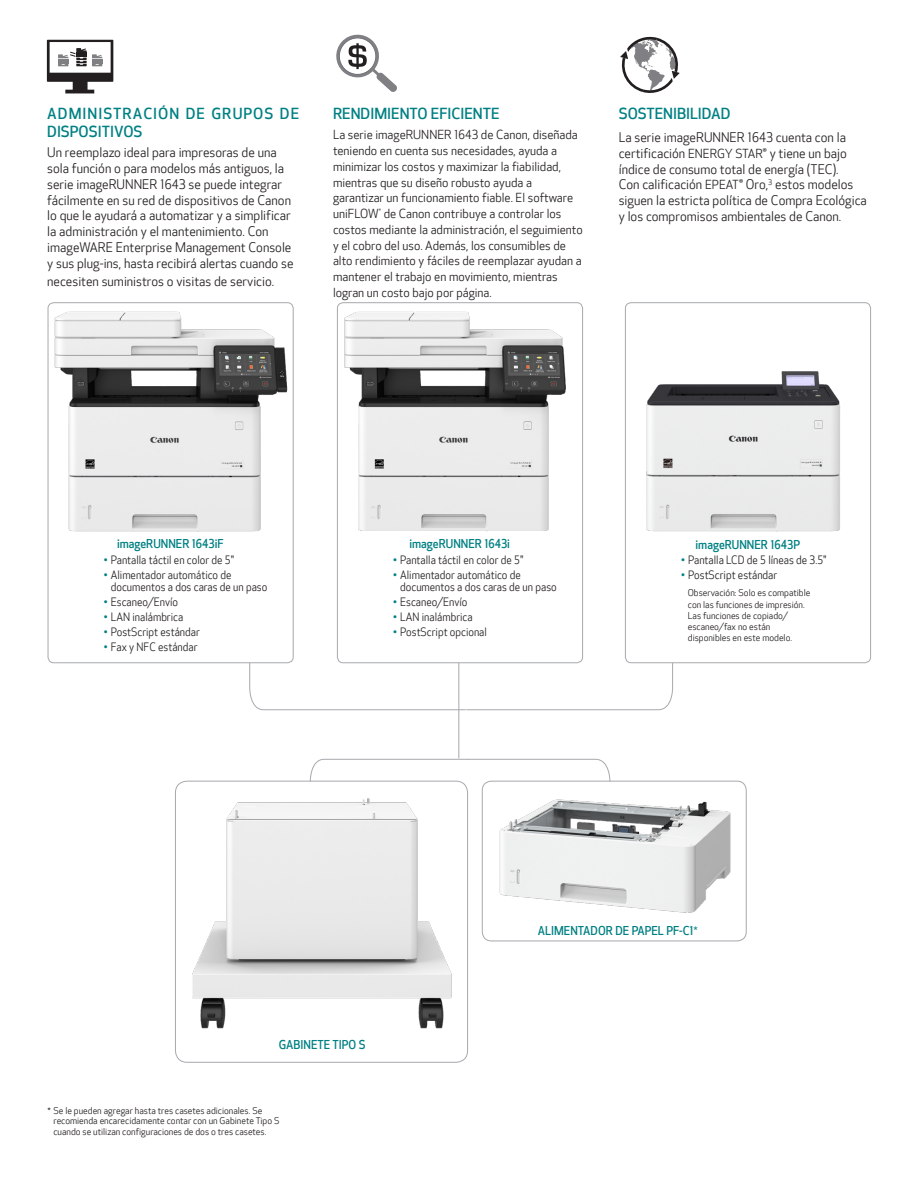
<style>
.page{position:relative;width:918px;height:1188px;background:#fff}
.page>*{position:absolute;margin:0;border:0;box-sizing:border-box;transform-origin:0 0}
.Bullet_Copy_Heads{font:500 15px/18px "Optic Sans 301";letter-spacing:.07em;color:#008083}
.Bullet_Copy_Heads-2{font:500 15px "Optic Sans 301";color:#008083}
.Body_Bullets{font:500 15px "Optic Sans 301";color:#008083}
.body_text{font:12.75px/15.8px "Optic Sans 201";color:#231f20}
.body_text-2{font:12px/15.8px "Optic Sans 201";color:#231f20}
.Config_Subtitle{font:500 12px "Optic Sans 301";color:#008083;scale:.95 1}
.t1{font:11.1px/12px "Optic Sans 201";color:#231f20;scale:.95 1}
.Footnotes{font:9px/11.2px "Optic Sans 201";color:#231f20}
.s1{font-size:12px}
.s2{color:#008083}
.s3{font-family:"Arial";font-weight:400}
.s4{font-family:"Arial"}
</style>
<div class="page">
<hr style="left:458px;top:604px;width:1px;height:154px;background:#a8a9ad">
<svg style="left:249px;top:660px;width:424px;height:51px"></svg>
<svg style="left:47px;top:40px;width:66px;height:53px"></svg>
<svg style="left:620px;top:36px;width:60px;height:57px"></svg>
<svg style="left:336px;top:34px;width:61px;height:58px"></svg>
<div style="left:48px;top:303px;width:245px;height:360px;background:#fff;border-radius:6px"></div>
<div style="left:337px;top:303px;width:246px;height:360px;background:#fff;border-radius:6px"></div>
<div style="left:482px;top:781px;width:265px;height:160px;border:1px solid #a8a9ad;border-radius:9px"></div>
<img style="left:175px;top:780px;width:308px;height:252px">
<img style="left:499px;top:799px;width:232px;height:114px">
<img style="left:337px;top:302px;width:232px;height:240px">
<svg style="left:309px;top:758px;width:302px;height:24px"></svg>
<img style="left:49px;top:302px;width:245px;height:239px">
<div style="left:625px;top:303px;width:246px;height:360px;background:#fff;border-radius:6px"></div>
<div style="left:625px;top:302px;width:246px;height:361px;border:1px solid #a8a9ad;border-radius:6px"></div>
<img style="left:625px;top:354px;width:215px;height:188px">
<h1 class="Bullet_Copy_Heads" style="left:47px;top:105px;width:253px">ADMINISTRACIÓN DE GRUPOS DE<br>DISPOSITIVOS</h1>
<p class="body_text" style="left:47px;top:145px;width:248px">Un reemplazo ideal para impresoras de una sola función o para modelos más antiguos, la serie imageRUNNER 1643 se puede integrar fácilmente en su red de dispositivos de Canon lo que le ayudará a automatizar y a simplificar la administración y el mantenimiento. Con imageWARE Enterprise Management Console y sus plug-ins, hasta recibirá alertas cuando se</p>
<p class="body_text" style="left:47px;top:274px;width:229px">necesiten suministros o visitas de servicio.</p>
<h1 class="Bullet_Copy_Heads-2" style="left:333px;top:105px;width:168px">RENDIMIENTO EFICIENTE</h1>
<p class="body_text-2" style="left:333px;top:128px;width:251px">La serie imageRUNNER 1643 de Canon, diseñada teniendo en cuenta sus necesidades, ayuda a minimizar los costos y maximizar la fiabilidad, mientras que su diseño robusto ayuda a garantizar un funcionamiento fiable. El software uniFLOW<sup>®</sup> de Canon contribuye a controlar los costos mediante la administración, el seguimiento y el cobro del uso. Además, los consumibles de alto rendimiento y fáciles de reemplazar ayudan a mantener el trabajo en movimiento, mientras logran un costo bajo por página.</p>
<p class="Body_Bullets" style="left:619px;top:105px;width:113px">SOSTENIBILIDAD</p>
<p class="body_text" style="left:619px;top:130px;width:250px">La serie imageRUNNER 1643 cuenta con la certificación <span class="s1">ENERGY STAR</span>® y tiene un bajo índice de consumo total de energía (TEC).<br>Con calificación <span class="s1">EPEAT</span>® Oro,<sup>3</sup> estos modelos siguen la estricta política de Compra Ecológica y los compromisos ambientales de Canon.</p>
<p class="Config_Subtitle" style="left:117px;top:537px;width:114px">imageRUNNER 1643iF</p>
<p class="t1" style="left:104px;top:554px;width:139px"><span class="s2">•</span> Pantalla táctil en color de 5"</p>
<p class="t1" style="left:111px;top:569px;width:166px;text-indent:-7px"><span class="s2">•</span> Alimentador automático de documentos a dos caras de un paso</p>
<p class="t1" style="left:104px;top:596px;width:80px"><span class="s2">•</span> Escaneo/Envío</p>
<p class="t1" style="left:104px;top:611px;width:85px"><span class="s2">•</span> LAN inalámbrica</p>
<p class="t1" style="left:104px;top:626px;width:103px"><span class="s2">•</span> PostScript estándar</p>
<p class="t1" style="left:104px;top:641px;width:100px"><span class="s2">•</span> Fax y NFC estándar</p>
<p class="Config_Subtitle" style="left:409px;top:537px;width:107px">imageRUNNER 1643i</p>
<p class="t1" style="left:393px;top:554px;width:139px"><span class="s2">•</span> Pantalla táctil en color de 5"</p>
<p class="t1" style="left:400px;top:569px;width:166px;text-indent:-7px"><span class="s2">•</span> Alimentador automático de documentos a dos caras de un paso</p>
<p class="t1" style="left:393px;top:596px;width:80px"><span class="s2">•</span> Escaneo/Envío</p>
<p class="t1" style="left:393px;top:611px;width:85px"><span class="s2">•</span> LAN inalámbrica</p>
<p class="t1" style="left:393px;top:626px;width:100px"><span class="s2">•</span> PostScript opcional</p>
<p class="Config_Subtitle" style="left:696px;top:538px;width:111px">imageRUNNER 1643P</p>
<p class="Footnotes" style="left:688px;top:588px;width:124px">Observación: Solo es compatible con las funciones de impresión.<br>Las funciones de copiado/ escaneo/fax no están disponibles en este modelo.</p>
<p class="t1" style="left:681px;top:554px;width:155px"><span class="s2">•</span> Pantalla LCD de 5 líneas de 3.5"</p>
<p class="t1" style="left:681px;top:569px;width:103px"><span class="s2">•</span> PostScript estándar</p>
<p class="Config_Subtitle" style="left:538px;top:924px;width:170px">ALIMENTADOR DE PAPEL PF-C1<span class="s3">*</span></p>
<p class="Config_Subtitle" style="left:279px;top:1038px;width:93px">GABINETE TIPO S</p>
<p class="Footnotes" style="left:53px;top:1105px;width:228px;line-height:10.5px;text-indent:-6px"><span class="s4">*</span> Se le pueden agregar hasta tres casetes adicionales. Se recomienda encarecidamente contar con un Gabinete Tipo S cuando se utilizan configuraciones de dos o tres casetes.</p>
</div>
